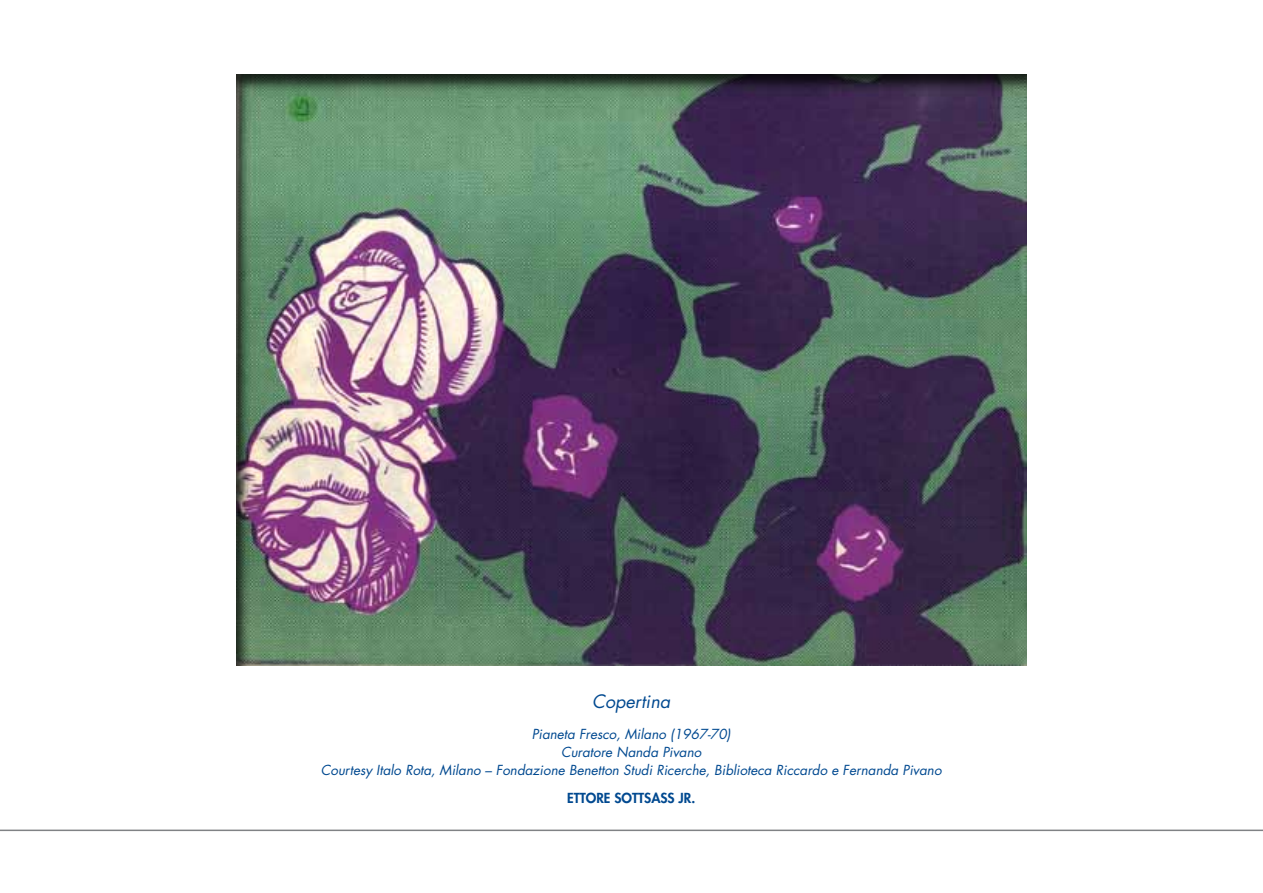
<style>
.page{position:relative;width:1263px;height:893px;background:#fff}
.page>*{position:absolute;margin:0;border:0;box-sizing:border-box;transform-origin:0 0}
.t1{font:italic 18px "Futura LT";color:#004990}
.t2{font:italic 13.5px/18px "Futura LT";color:#004990;text-align:center}
.t3{font:800 13.5px "Futura LT";color:#004990}
</style>
<div class="page">
<hr style="left:0;top:830px;width:1263px;height:1px;background:#808285">
<div style="left:237px;top:74px;width:790px;height:592px;background:#000;opacity:.75"></div>
<h1 class="t1" style="left:592px;top:690px;width:80px">Copertina</h1>
<p class="t2" style="left:321px;top:725px;width:622px">Pianeta Fresco, Milano (1967-70)<br>Curatore Nanda Pivano<br>Courtesy Italo Rota, Milano – Fondazione Benetton Studi Ricerche, Biblioteca Riccardo e Fernanda Pivano</p>
<p class="t3" style="left:567px;top:789px;width:130px">ETTORE SOTTSASS JR.</p>
</div>
